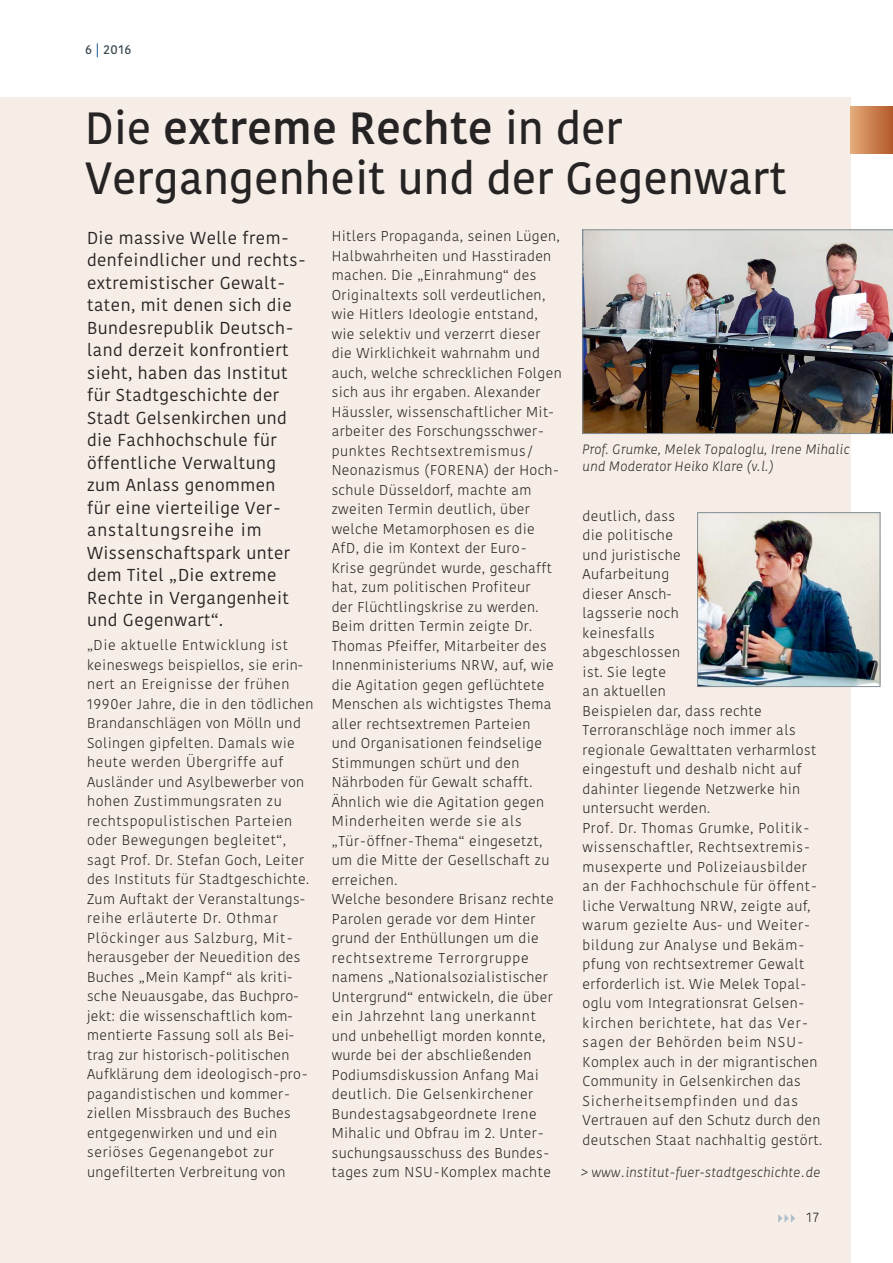
<style>
.page{position:relative;width:893px;height:1263px;background:#fff}
.page>*{position:absolute;margin:0;border:0;box-sizing:border-box;transform-origin:0 0}
.t1{font:600 45px/49.5px "Kohinoor";letter-spacing:.01em;color:#262324}
.t2{font:17.25px/22.5px "Kohinoor";letter-spacing:.025em;color:#262324}
.t3{font:300 14.25px/19.5px "Kohinoor";letter-spacing:.025em;color:#262324}
.t4{font:italic 300 13.5px/16.5px "Kohinoor";letter-spacing:.025em;color:#262324;scale:.95 1}
.t5{font:300 13.5px "Kohinoor";color:#1e2124}
.t6{font:600 12.6px "Kohinoor";color:#39474f}
.s1{color:#004689}
.s2{font-weight:500}
</style>
<div class="page">
<div style="left:0;top:98px;width:850px;height:1165px;background:#f6ede6"></div>
<img style="left:583px;top:230px;width:310px;height:204px">
<img style="left:699px;top:514px;width:179px;height:171px">
<div style="left:697px;top:512px;width:183px;height:175px;border:1px solid #839097"></div>
<svg style="left:778px;top:1214px;width:17px;height:8px"></svg>
<div style="left:850px;top:106px;width:43px;height:47px;background:linear-gradient(to right,#e5ac7b,#b45828)"></div>
<p class="t6" style="left:85px;top:42px;width:48px">6 <span class="s1">|</span> 2016</p>
<h1 class="t1" style="left:85px;top:105px;width:703px">Die <span class="s2">extreme Rechte</span> in der<br>Vergangenheit und der Gegenwart</h1>
<p class="t2" style="left:87px;top:227px;width:220px">Die massive Welle frem&shy;denfeindlicher und rechts&shy;extremistischer Gewalt&shy;taten, mit denen sich die<br>Bundesrepublik Deutsch&shy;land derzeit konfrontiert sieht, haben das Institut für Stadtgeschichte der<br>Stadt Gelsenkirchen und die Fachhochschule für öffentliche Verwaltung zum Anlass genommen<br>für eine vierteilige Ver&shy;anstaltungsreihe im<br>Wissenschaftspark unter dem Titel „Die extreme<br>Rechte in Vergangenheit und Gegenwart“.</p>
<p class="t3" style="left:332px;top:227px;width:232px">Hitlers Propaganda, seinen Lügen,<br>Halbwahrheiten und Hasstiraden machen. Die „Einrahmung“ des<br>Originaltexts soll verdeutlichen, wie Hitlers Ideologie entstand, wie selektiv und verzerrt dieser die Wirklichkeit wahrnahm und auch, welche schrecklichen Folgen sich aus ihr ergaben. Alexander<br>Häussler, wissenschaftlicher Mit&shy;arbeiter des Forschungsschwer&shy;punktes Rechtsextremismus/<br>Neonazismus (FORENA) der Hoch&shy;schule Düsseldorf, machte am zweiten Termin deutlich, über welche Metamorphosen es die<br>AfD, die im Kontext der Euro-<br>Krise gegründet wurde, geschafft hat, zum politischen Profiteur<br>der Flüchtlingskrise zu werden.<br>Beim dritten Termin zeigte Dr.<br>Thomas Pfeiffer, Mitarbeiter des<br>Innenministeriums NRW, auf, wie die Agitation gegen geflüchtete<br>Menschen als wichtigstes Thema aller rechtsextremen Parteien<br>und Organisationen feindselige<br>Stimmungen schürt und den<br>Nährboden für Gewalt schafft.<br>Ähnlich wie die Agitation gegen<br>Minderheiten werde sie als „Tür-öffner-Thema“ eingesetzt, um die Mitte der Gesellschaft zu erreichen.<br>Welche besondere Brisanz rechte<br>Parolen gerade vor dem Hinter grund der Enthüllungen um die rechtsextreme Terrorgruppe namens „Nationalsozialistischer<br>Untergrund“ entwickeln, die über ein Jahrzehnt lang unerkannt und unbehelligt morden konnte, wurde bei der abschließenden<br>Podiumsdiskussion Anfang Mai deutlich. Die Gelsenkirchener<br>Bundestagsabgeordnete Irene<br>Mihalic und Obfrau im 2. Unter&shy;suchungsausschuss des Bundes&shy;tages zum NSU-Komplex machte</p>
<p class="t4" style="left:583px;top:441px;width:283px">Prof. Grumke, Melek Topaloglu, Irene Mihalic und Moderator Heiko Klare (v.l.)</p>
<p class="t3" style="left:583px;top:506px;width:241px">deutlich, dass<br>die politische<br>und juristische<br>Aufarbeitung<br>dieser Ansch-<br>lagsserie noch<br>keinesfalls<br>abgeschlossen<br>ist. Sie legte<br>an aktuellen<br>Beispielen dar, dass rechte<br>Terroranschläge noch immer als regionale Gewalttaten verharmlost eingestuft und deshalb nicht auf dahinter liegende Netzwerke hin untersucht werden.<br>Prof. Dr. Thomas Grumke, Politik&shy;wissenschaftler, Rechtsextremis&shy;musexperte und Polizeiausbilder an der Fachhochschule für öffent&shy;liche Verwaltung NRW, zeigte auf, warum gezielte Aus- und Weiter&shy;bildung zur Analyse und Bekäm&shy;pfung von rechtsextremer Gewalt erforderlich ist. Wie Melek Topal&shy;oglu vom Integrationsrat Gelsen&shy;kirchen berichtete, hat das Ver&shy;sagen der Behörden beim NSU-<br>Komplex auch in der migrantischen<br>Community in Gelsenkirchen das<br>Sicherheitsempfinden und das<br>Vertrauen auf den Schutz durch den deutschen Staat nachhaltig gestört.</p>
<p class="t3" style="left:87px;top:636px;width:228px">„Die aktuelle Entwicklung ist keineswegs beispiellos, sie erin&shy;nert an Ereignisse der frühen<br>1990er Jahre, die in den tödlichen<br>Brandanschlägen von Mölln und<br>Solingen gipfelten. Damals wie heute werden Übergriffe auf<br>Ausländer und Asylbewerber von hohen Zustimmungsraten zu rechtspopulistischen Parteien oder Bewegungen begleitet“, sagt Prof. Dr. Stefan Goch, Leiter des Instituts für Stadtgeschichte.<br>Zum Auftakt der Veranstaltungs&shy;reihe erläuterte Dr. Othmar<br>Plöckinger aus Salzburg, Mit&shy;herausgeber der Neuedition des<br>Buches „Mein Kampf“ als kriti&shy;sche Neuausgabe, das Buchpro&shy;jekt: die wissenschaftlich kom&shy;mentierte Fassung soll als Bei&shy;trag zur historisch-politischen<br>Aufklärung dem ideologisch-pro&shy;pagandistischen und kommer&shy;ziellen Missbrauch des Buches entgegenwirken und und ein seriöses Gegenangebot zur ungefilterten Verbreitung von</p>
<p class="t4" style="left:581px;top:1164px;width:253px">&gt; www.institut-fuer-stadtgeschichte.de</p>
<p class="t5" style="left:807px;top:1209px;width:14px">17</p>
</div>
